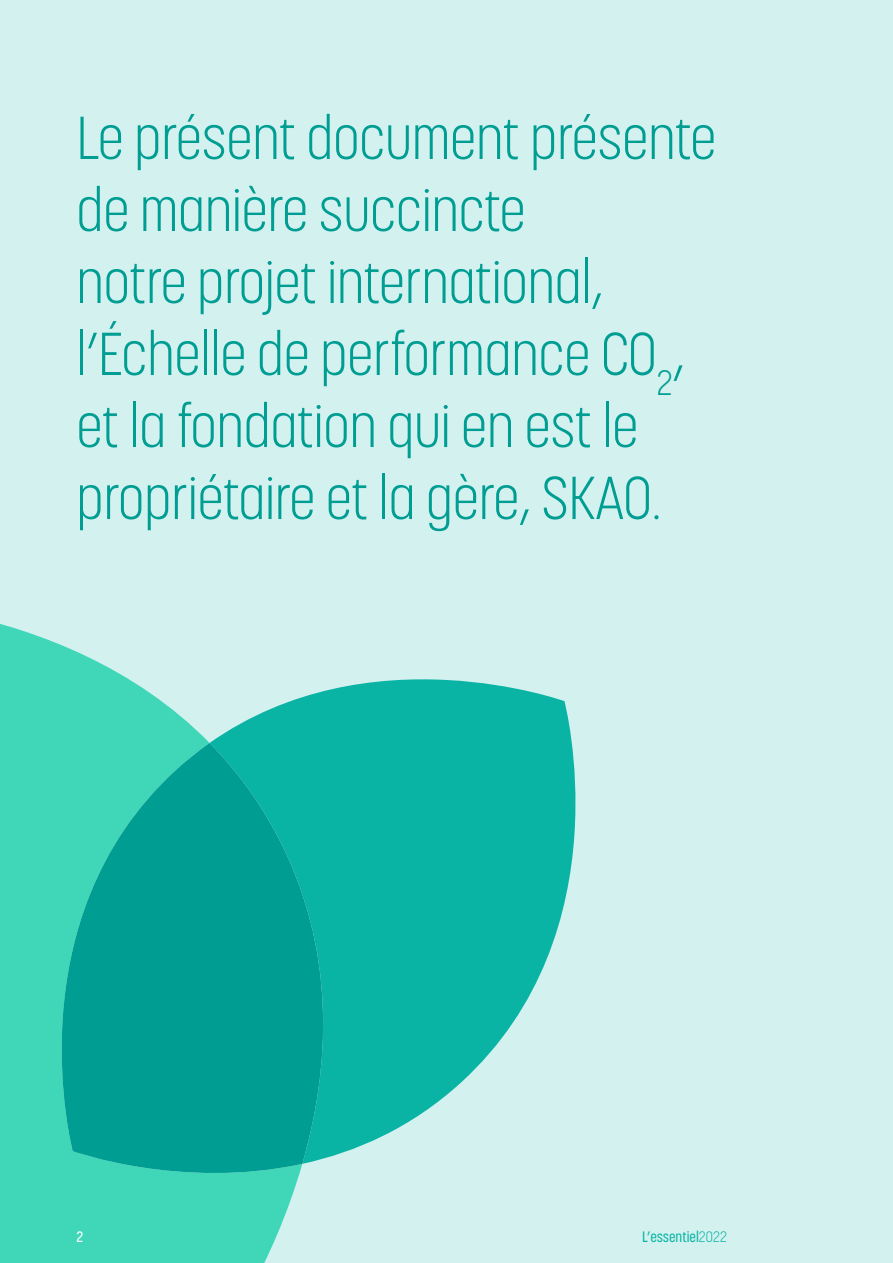
<style>
.page{position:relative;width:893px;height:1263px;background:#d3f1ef}
.page>*{position:absolute;margin:0;border:0;box-sizing:border-box;transform-origin:0 0}
.t1{font:300 60px/72px "Korolev Condensed";color:#009d93}
.t2{font:500 15px "Korolev Condensed";color:#0ab4a5}
.t3{font:500 15px "Korolev Condensed";color:#fff}
.s1{font-weight:300}
</style>
<div class="page">
<svg style="left:0;top:624px;width:294px;height:639px;fill:#40d6b8"></svg>
<svg style="left:210px;top:631px;width:366px;height:523px;fill:#0ab4a5"></svg>
<svg style="left:12px;top:743px;width:327px;height:447px;background:#15b0a0"></svg>
<p class="t1" style="left:77px;top:101px;width:641px">Le présent document présente de manière succincte<br>notre projet international, l’Échelle de performance CO<sub>2</sub>, et la fondation qui en est le propriétaire et la gère, SKAO.</p>
<p class="t3" style="left:77px;top:1228px;width:8px">2</p>
<p class="t2" style="left:642px;top:1228px;width:86px">L’essentiel<span class="s1">2022</span></p>
</div>
